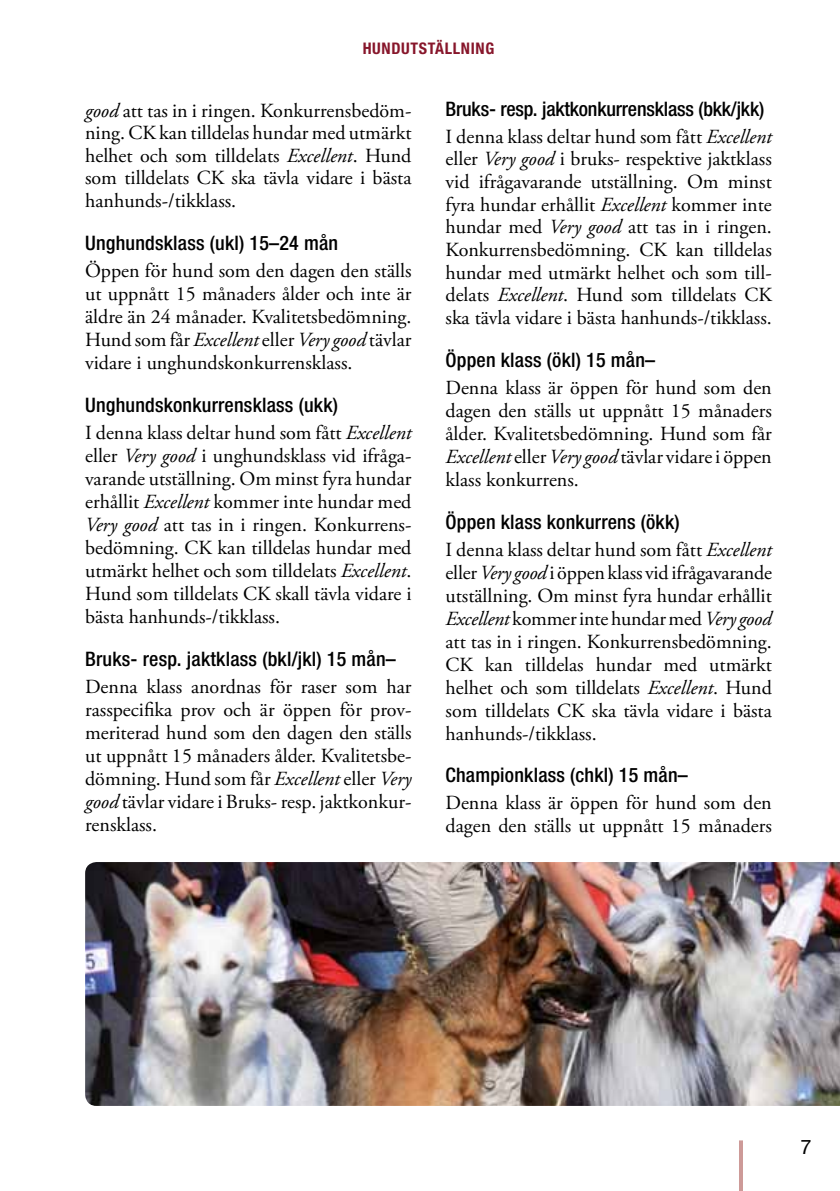
<style>
.page{position:relative;width:840px;height:1191px;background:#fff}
.page>*{position:absolute;margin:0;border:0;box-sizing:border-box;transform-origin:0 0}
.t1{font:20px/23px "Adobe Garamond Pro";color:#000;text-align:justify}
.t2{font:500 condensed 20px "Helvetica Neue LT Std";letter-spacing:.01em;color:#000}
.t3{font:500 condensed 20px "Helvetica Neue LT Std";letter-spacing:-.01em;color:#000}
.t4{font:20px "Helvetica Neue LT Std";color:#000}
.t5{font:700 condensed 16px "Helvetica Neue LT Std";letter-spacing:.04em;color:#87162b}
.s1{font-style:italic}
</style>
<div class="page">
<svg style="left:739px;top:1140px;width:3px;height:51px"></svg>
<img style="left:85px;top:862px;width:754px;height:244px">
<p class="t5" style="left:362px;top:39px;width:133px">HUNDUTSTÄLLNING</p>
<p class="t1" style="left:85px;top:100px;width:327px"><span class="s1">good</span> att tas in i ringen. Konkurrensbedöm&shy;ning. CK kan tilldelas hundar med utmärkt helhet och som tilldelats <span class="s1">Excellent</span>. Hund som tilldelats CK ska tävla vidare i bästa hanhunds-/tikklass.</p>
<p class="t2" style="left:85px;top:231px;width:254px">Unghundsklass (ukl) 15–24 mån</p>
<p class="t1" style="left:85px;top:260px;width:328px">Öppen för hund som den dagen den ställs ut uppnått 15 månaders ålder och inte är äldre än 24 månader. Kvalitetsbedömning.<br>Hund som får <span class="s1">Excellent</span> eller <span class="s1">Very good</span> tävlar vidare i unghundskonkurrensklass.</p>
<p class="t2" style="left:85px;top:393px;width:254px">Unghundskonkurrensklass (ukk)</p>
<p class="t1" style="left:85px;top:422px;width:328px">I denna klass deltar hund som fått <span class="s1">Excellent </span>eller <span class="s1">Very good</span> i unghundsklass vid ifråga&shy;varande utställning. Om minst fyra hundar erhållit <span class="s1">Excellent</span> kommer inte hundar med <span class="s1">Very good</span> att tas in i ringen. Konkurrens&shy;bedömning. CK kan tilldelas hundar med utmärkt helhet och som tilldelats <span class="s1">Excellent</span>.<br>Hund som tilldelats CK skall tävla vidare i bästa hanhunds-/tikklass.</p>
<p class="t2" style="left:85px;top:646px;width:312px">Bruks- resp. jaktklass (bkl/jkl) 15 mån–</p>
<p class="t1" style="left:85px;top:675px;width:328px">Denna klass anordnas för raser som har rasspecifika prov och är öppen för prov&shy;meriterad hund som den dagen den ställs ut uppnått 15 månaders ålder. Kvalitetsbe&shy;dömning. Hund som får <span class="s1">Excellent</span> eller <span class="s1">Very good</span> tävlar vidare i Bruks- resp. jaktkonkur&shy;rensklass.</p>
<p class="t3" style="left:445px;top:97px;width:320px">Bruks- resp. jaktkonkurrensklass (bkk/jkk)</p>
<p class="t1" style="left:445px;top:126px;width:328px">I denna klass deltar hund som fått <span class="s1">Excellent </span>eller <span class="s1">Very good</span> i bruks- respektive jaktklass vid ifrågavarande utställning. Om minst fyra hundar erhållit <span class="s1">Excellent</span> kommer inte hundar med <span class="s1">Very good</span> att tas in i ringen.<br>Konkurrensbedömning. CK kan tilldelas hundar med utmärkt helhet och som till&shy;delats <span class="s1">Excellent</span>. Hund som tilldelats CK ska tävla vidare i bästa hanhunds-/tikklass.</p>
<p class="t2" style="left:445px;top:348px;width:211px">Öppen klass (ökl) 15 mån–</p>
<p class="t1" style="left:445px;top:377px;width:328px">Denna klass är öppen för hund som den dagen den ställs ut uppnått 15 månaders ålder. Kvalitetsbedömning. Hund som får <span class="s1">Excellent</span> eller <span class="s1">Very good</span> tävlar vidare i öppen klass konkurrens.</p>
<p class="t2" style="left:445px;top:509px;width:235px">Öppen klass konkurrens (ökk)</p>
<p class="t1" style="left:445px;top:538px;width:328px">I denna klass deltar hund som fått <span class="s1">Excellent </span>eller <span class="s1">Very good</span> i öppen klass vid ifrågavarande utställning. Om minst fyra hundar erhållit <span class="s1">Excellent</span> kommer inte hundar med <span class="s1">Very good </span>att tas in i ringen. Konkurrensbedömning.<br>CK kan tilldelas hundar med utmärkt helhet och som tilldelats <span class="s1">Excellent</span>. Hund som tilldelats CK ska tävla vidare i bästa hanhunds-/tikklass.</p>
<p class="t2" style="left:445px;top:763px;width:244px">Championklass (chkl) 15 mån–</p>
<p class="t1" style="left:445px;top:792px;width:328px">Denna klass är öppen för hund som den dagen den ställs ut uppnått 15 månaders</p>
<p class="t4" style="left:800px;top:1135px;width:13px">7</p>
</div>
